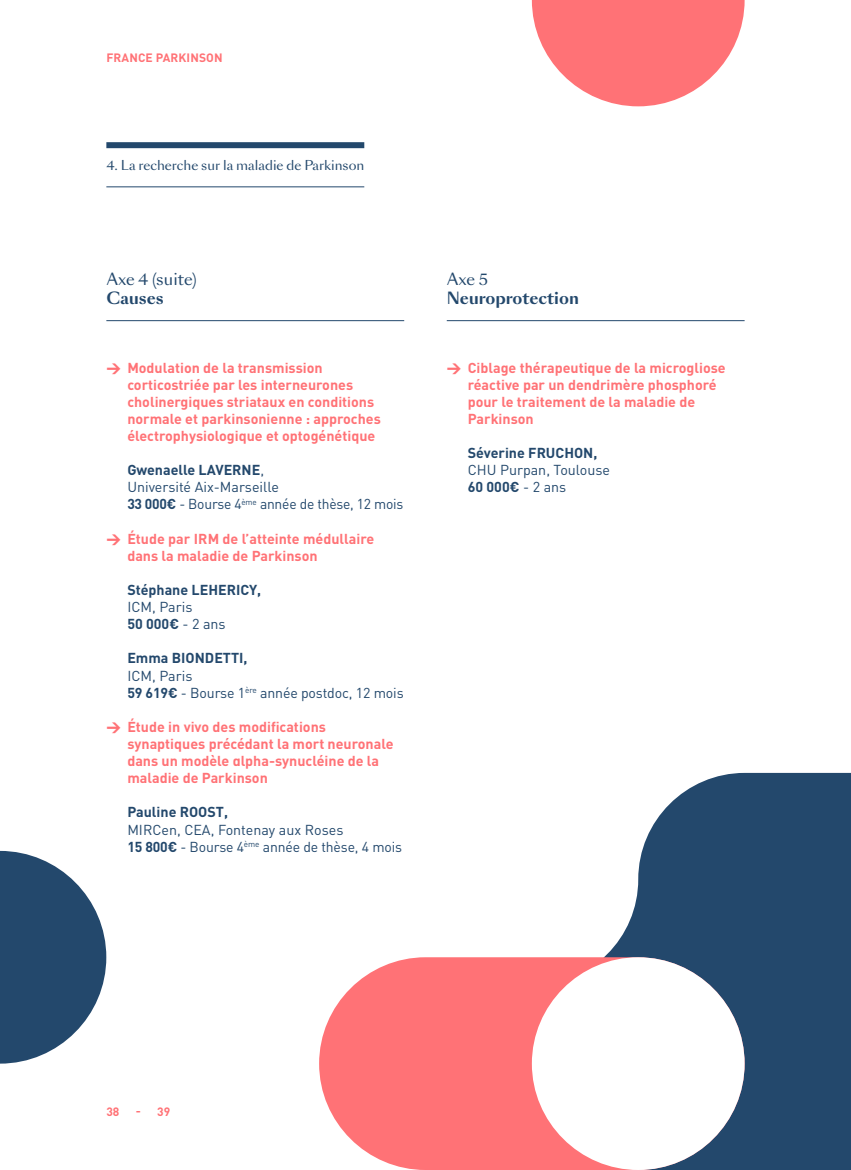
<style>
.page{position:relative;width:851px;height:1170px;background:#fff}
.page>*{position:absolute;margin:0;border:0;box-sizing:border-box;transform-origin:0 0}
.t1{font:700 15.75px/18.9px "Sang Bleu Sans";color:#23486c}
.t2{font:15.75px/18.9px "Sang Bleu Sans";color:#23486c}
.t3{font:700 14.25px/17.1px "DIN Pro";color:#ff7276}
.t4{font:14.25px/17.1px "DIN Pro";letter-spacing:-.01em;color:#23486c}
.t5{font:700 14.25px/17.1px "DIN Pro";color:#23486c}
.t6{font:12.75px "Sang Bleu Sans";color:#23486c}
.t7{font:700 12px "DIN Pro";letter-spacing:.01em;color:#ff7276}
.s1{font-weight:700}
.s2{font-weight:900}
.s3{font-weight:400}
</style>
<div class="page">
<hr style="left:106px;top:320px;width:298px;height:1px;background:#23486c">
<hr style="left:446px;top:320px;width:298px;height:1px;background:#23486c">
<svg style="left:604px;top:772px;width:246px;height:397px;background:#3d5d7d"></svg>
<div style="left:319px;top:957px;width:425px;height:212px;background:#ff7276;border-radius:106px"></div>
<svg style="left:850px;top:1063px;width:1px;height:106px"></svg>
<svg style="left:531px;top:0;width:213px;height:106px"></svg>
<svg style="left:0;top:850px;width:106px;height:213px"></svg>
<div style="left:531px;top:957px;width:213px;height:212px;background:#fff;border-radius:50%"></div>
<div style="left:106px;top:142px;width:258px;height:6px;background:#23486c"></div>
<hr style="left:106px;top:186px;width:258px;height:1px;background:#23486c">
<p class="t7" style="left:106px;top:50px;width:118px">FRANCE PARKINSON</p>
<p class="t6" style="left:106px;top:157px;width:259px">4. La recherche sur la maladie de Parkinson</p>
<p class="t2" style="left:106px;top:270px;width:92px">Axe 4 (suite)<br><span class="s1">Causes</span></p>
<p class="t3" style="left:127px;top:358px;width:255px;text-indent:-21px"><span class="s2">→</span> Modulation de la transmission corticostriée par les interneurones cholinergiques striataux en conditions normale et parkinsonienne : approches électrophysiologique et optogénétique</p>
<p class="t4" style="left:127px;top:461px;width:277px"><span class="s1">Gwenaelle LAVERNE</span>,<br>Université Aix-Marseille<br><span class="s1">33 000€</span> - Bourse 4<sup>ème</sup> année de thèse, 12 mois</p>
<p class="t3" style="left:127px;top:529px;width:248px;text-indent:-21px"><span class="s2">→</span> Étude par IRM de l’atteinte médullaire dans la maladie de Parkinson</p>
<p class="t5" style="left:127px;top:580px;width:135px">Stéphane LEHERICY,<br><span class="s3">ICM, Paris<br></span>50 000€ <span class="s3">- 2 ans</span></p>
<p class="t4" style="left:127px;top:649px;width:278px"><span class="s1">Emma BIONDETTI,<br></span>ICM, Paris<br><span class="s1">59 619€</span> - Bourse 1<sup>ère</sup> année postdoc, 12 mois</p>
<p class="t3" style="left:127px;top:717px;width:267px;text-indent:-21px"><span class="s2">→</span> Étude in vivo des modifications synaptiques précédant la mort neuronale dans un modèle αlpha-synucléine de la maladie de Parkinson</p>
<p class="t4" style="left:127px;top:803px;width:276px"><span class="s1">Pauline ROOST,<br></span>MIRCen, CEA, Fontenay aux Roses<br><span class="s1">15 800€</span> - Bourse 4<sup>ème</sup> année de thèse, 4 mois</p>
<p class="t1" style="left:446px;top:270px;width:133px"><span class="s3">Axe 5<br></span>Neuroprotection</p>
<p class="t3" style="left:467px;top:358px;width:259px;text-indent:-21px"><span class="s2">→</span> Ciblage thérapeutique de la microgliose réactive par un dendrimère phosphoré pour le traitement de la maladie de<br>Parkinson</p>
<p class="t4" style="left:467px;top:444px;width:144px"><span class="s1">Séverine FRUCHON,<br></span>CHU Purpan, Toulouse<br><span class="s1">60 000€</span> - 2 ans</p>
<p class="t7" style="left:106px;top:1102px;width:15px">38</p>
<p class="t7" style="left:136px;top:1102px;width:36px">- 39</p>
</div>
